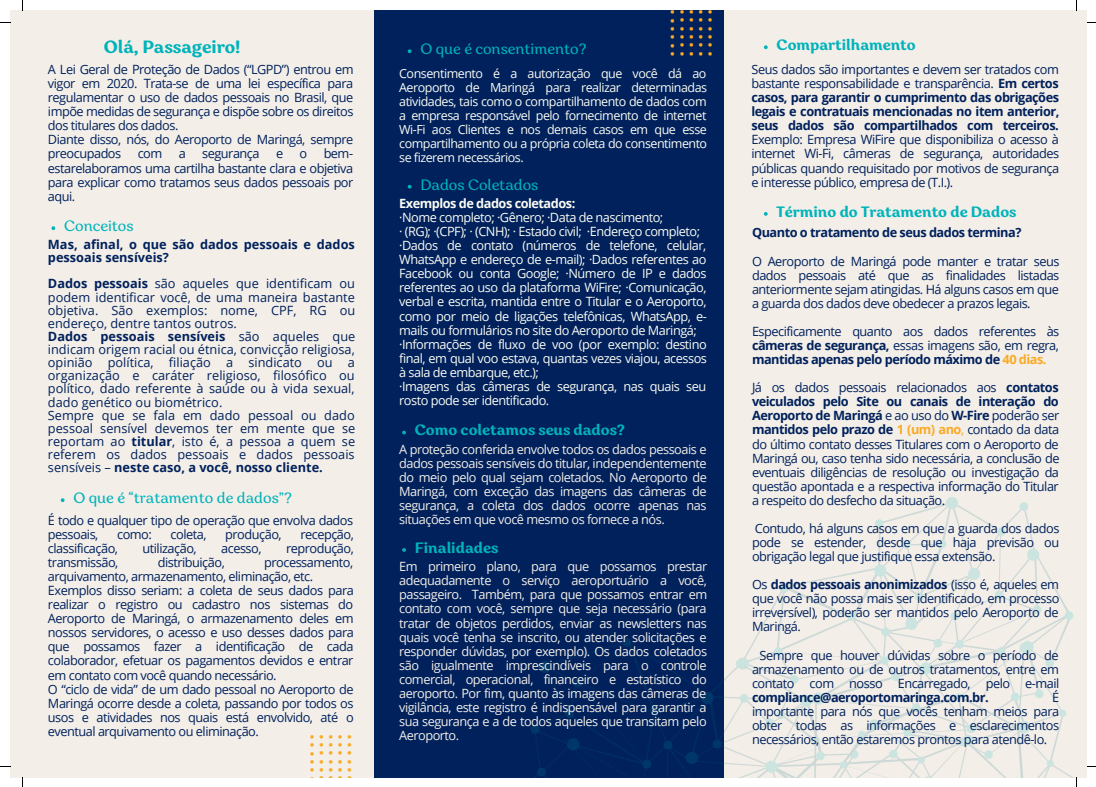
<style>
.page{position:relative;width:1096px;height:787px;background:#fff}
.page>*{position:absolute;margin:0;border:0;box-sizing:border-box;transform-origin:0 0}
.t1{font:700 20.12px "Open Sans";color:#faaa24}
.t2{font:700 17.75px "Garbata";color:#00b3bb}
.t3{font:700 15px "Garbata";color:#00b3bb}
.t4{font:15px "Garbata";color:#00b3bb}
.t5{font:12.75px/14.1px "Open Sans";letter-spacing:-.04em;color:#00215c;text-align:justify}
.t6{font:12.75px/14.1px "Open Sans";letter-spacing:-.04em;color:#f3eee8;text-align:justify}
.t7{font:12.75px/14.1px "Open Sans";letter-spacing:-.04em;color:#fbfcf3}
.t8{font:12.75px/13.1px "Open Sans";color:#00215c}
.t9{font:700 12.75px/14.1px "Open Sans";letter-spacing:-.04em;color:#00215c;text-align:justify}
.t10{font:700 12.75px/13.1px "Open Sans";color:#00215c}
.t11{font:700 12.75px "Open Sans";letter-spacing:-.04em;color:#fbfcf3}
.t12{font:12.5px/14.1px "Open Sans";letter-spacing:-.04em;color:#fbfcf3;text-align:justify}
.s1{font-weight:700}
.s2{font-weight:400}
.s3{font-weight:700;color:#faaa24}
.s4{color:#faaa24}
</style>
<div class="page">
<div style="left:10px;top:10px;width:1076px;height:768px;background:#f3eee8"></div>
<div style="left:374px;top:10px;width:349px;height:768px;background:#00215c"></div>
<svg style="left:51px;top:226px;width:4px;height:4px"></svg>
<svg style="left:407px;top:185px;width:4px;height:4px"></svg>
<svg style="left:402px;top:548px;width:4px;height:4px"></svg>
<svg style="left:763px;top:45px;width:4px;height:4px"></svg>
<svg style="left:764px;top:212px;width:3px;height:4px"></svg>
<svg style="left:407px;top:49px;width:4px;height:4px"></svg>
<svg style="left:61px;top:498px;width:3px;height:4px"></svg>
<svg style="left:402px;top:431px;width:4px;height:3px"></svg>
<svg style="left:531px;top:495px;width:564px;height:292px"></svg>
<h2 class="t2" style="left:104px;top:40px;width:138px">Olá, Passageiro!</h2>
<p class="t5" style="left:48px;top:62px;width:307px;text-align:left">A Lei Geral de Proteção de Dados (“LGPD”) entrou em vigor em 2020. Trata-se de uma lei específica para regulamentar o uso de dados pessoais no Brasil, que impõe medidas de segurança e dispõe sobre os direitos dos titulares dos dados.<br>Diante disso, nós, do Aeroporto de Maringá, sempre preocupados</p>
<p class="t5" style="left:48px;top:146px;width:307px;text-indent:276px">bem&shy;estarelaboramos uma cartilha bastante clara e objetiva para explicar como tratamos seus dados pessoais por aqui.</p>
<p class="t5" style="left:138px;top:146px;width:26px">com</p>
<p class="t5" style="left:179px;top:146px;width:9px">a</p>
<p class="t5" style="left:202px;top:146px;width:59px">segurança</p>
<p class="t5" style="left:276px;top:146px;width:9px">e</p>
<p class="t5" style="left:299px;top:146px;width:9px">o</p>
<p class="t4" style="left:64px;top:220px;width:71px">Conceitos</p>
<p class="t10" style="left:48px;top:237px;width:308px">Mas, afinal, o que são dados pessoais e dados pessoais sensíveis?</p>
<p class="t8" style="left:48px;top:277px;width:309px"><span class="s1">Dados pessoais</span> são aqueles que identificam ou podem identificar você, de uma maneira bastante objetiva. São exemplos: nome, CPF, RG ou endereço, dentre tantos outros.<br><span class="s1">Dados pessoais sensíveis</span> são aqueles que indicam origem racial ou étnica, convicção religiosa, opinião política, filiação a sindicato ou a organização e caráter religioso, filosófico ou político, dado referente à saúde ou à vida sexual, dado genético ou biométrico.<br>Sempre que se fala em dado pessoal ou dado pessoal sensível devemos ter em mente que se reportam ao <span class="s1">titular</span>, isto é, a pessoa a quem se referem os dados pessoais e dados pessoais sensíveis – <span class="s1">neste caso, a você, nosso cliente.</span></p>
<p class="t4" style="left:73px;top:492px;width:220px">O que é “tratamento de dados”?</p>
<p class="t5" style="left:48px;top:513px;width:307px">É todo e qualquer tipo de operação que envolva dados pessoais,</p>
<p class="t5" style="left:117px;top:527px;width:36px">como:</p>
<p class="t5" style="left:171px;top:527px;width:37px">coleta,</p>
<p class="t5" style="left:225px;top:527px;width:58px">produção,</p>
<p class="t5" style="left:300px;top:527px;width:55px">recepção,</p>
<p class="t5" style="left:48px;top:541px;width:72px">classificação,</p>
<p class="t5" style="left:142px;top:541px;width:56px">utilização,</p>
<p class="t5" style="left:221px;top:541px;width:42px">acesso,</p>
<p class="t5" style="left:286px;top:541px;width:69px">reprodução,</p>
<p class="t5" style="left:48px;top:555px;width:72px">transmissão,</p>
<p class="t5" style="left:158px;top:555px;width:68px">distribuição,</p>
<p class="t5" style="left:48px;top:555px;width:307px;text-align:left;text-indent:216px">processamento, arquivamento, armazenamento, eliminação, etc.<br>Exemplos disso seriam: a coleta de seus dados para realizar o registro ou cadastro nos sistemas do Aeroporto de Maringá, o armazenamento deles em nossos servidores, o acesso e uso desses dados para que possamos fazer a identificação de cada colaborador, efetuar os pagamentos devidos e entrar em contato com você quando necessário.<br>O “ciclo de vida” de um dado pessoal no Aeroporto de Maringá ocorre desde a coleta, passando por todos os usos e atividades nos quais está envolvido, até o eventual arquivamento ou eliminação.</p>
<h1 class="t1" style="left:341px;top:734px;width:49px;rotate:90deg">......</h1>
<h1 class="t1" style="left:351px;top:734px;width:49px;rotate:90deg">......</h1>
<h1 class="t1" style="left:360px;top:734px;width:49px;rotate:90deg">......</h1>
<h1 class="t1" style="left:369px;top:734px;width:49px;rotate:90deg">......</h1>
<h1 class="t1" style="left:332px;top:734px;width:49px;rotate:90deg">......</h1>
<h1 class="t1" style="left:702px;top:9px;width:49px;rotate:90deg">......</h1>
<h1 class="t1" style="left:711px;top:9px;width:49px;rotate:90deg">......</h1>
<h1 class="t1" style="left:721px;top:9px;width:49px;rotate:90deg">......</h1>
<h1 class="t1" style="left:730px;top:9px;width:49px;rotate:90deg">......</h1>
<h1 class="t1" style="left:692px;top:9px;width:49px;rotate:90deg">......</h1>
<p class="t4" style="left:420px;top:44px;width:168px">O que é consentimento?</p>
<p class="t12" style="left:399px;top:66px;width:309px">Consentimento é a autorização que você dá ao Aeroporto de Maringá para realizar determinadas atividades, tais como o compartilhamento de dados com a empresa responsável pelo fornecimento de internet Wi-Fi aos Clientes e nos demais casos em que esse compartilhamento ou a própria coleta do consentimento se fizerem necessários.</p>
<p class="t4" style="left:420px;top:179px;width:119px">Dados Coletados</p>
<p class="t11" style="left:399px;top:194px;width:177px">Exemplos de dados coletados:</p>
<p class="t7" style="left:399px;top:210px;width:309px">·Nome completo; ·Gênero; ·Data de nascimento;<br>· (RG); ·(CPF); · (CNH); · Estado civil; ·Endereço completo; ·Dados de contato (números de telefone, celular, WhatsApp e endereço de e-mail); ·Dados referentes ao Facebook ou conta Google; ·Número de IP e dados referentes ao uso da plataforma WiFire; ·Comunicação, verbal e escrita, mantida entre o Titular e o Aeroporto, como por meio de ligações telefônicas, WhatsApp, e&shy;mails ou formulários no site do Aeroporto de Maringá; ·Informações de fluxo de voo (por exemplo: destino final, em qual voo estava, quantas vezes viajou, acessos à sala de embarque, etc.);<br>·Imagens das câmeras de segurança, nas quais seu rosto pode ser identificado.</p>
<p class="t3" style="left:415px;top:425px;width:212px">Como coletamos seus dados?</p>
<p class="t6" style="left:399px;top:442px;width:309px">A proteção conferida envolve todos os dados pessoais e dados pessoais sensíveis do titular, independentemente do meio pelo qual sejam coletados. No Aeroporto de Maringá, com exceção das imagens das câmeras de segurança, a coleta dos dados ocorre apenas nas situações em que você mesmo os fornece a nós.</p>
<p class="t3" style="left:415px;top:542px;width:85px">Finalidades</p>
<p class="t6" style="left:399px;top:559px;width:309px">Em primeiro plano, para que possamos prestar adequadamente o serviço aeroportuário a você, passageiro. Também, para que possamos entrar em contato com você, sempre que seja necessário (para tratar de objetos perdidos, enviar as newsletters nas quais você tenha se inscrito, ou atender solicitações e responder dúvidas, por exemplo). Os dados coletados são igualmente imprescindíveis para o controle comercial, operacional, financeiro e estatístico do aeroporto. Por fim, quanto às imagens das câmeras de vigilância, este registro é indispensável para garantir a sua segurança e a de todos aqueles que transitam pelo Aeroporto.</p>
<p class="t3" style="left:776px;top:40px;width:141px">Compartilhamento</p>
<p class="t9" style="left:751px;top:62px;width:309px"><span class="s2">Seus dados são importantes e devem ser tratados com bastante responsabilidade e transparência.</span> Em certos casos, para garantir o cumprimento das obrigações legais e contratuais mencionadas no item anterior, seus dados são compartilhados com terceiros.</p>
<p class="t5" style="left:751px;top:132px;width:309px">Exemplo: Empresa WiFire que disponibiliza o acesso à internet Wi-Fi, câmeras de segurança, autoridades públicas quando requisitado por motivos de segurança e interesse público, empresa de (T.I.).</p>
<p class="t3" style="left:776px;top:206px;width:241px">Término do Tratamento de Dados</p>
<p class="t9" style="left:752px;top:225px;width:271px">Quanto o tratamento de seus dados termina?</p>
<p class="t5" style="left:752px;top:254px;width:309px">O Aeroporto de Maringá pode manter e tratar seus dados pessoais até que as finalidades listadas anteriormente sejam atingidas. Há alguns casos em que a guarda dos dados deve obedecer a prazos legais.</p>
<p class="t5" style="left:752px;top:324px;width:309px">Especificamente quanto aos dados referentes às <span class="s1">câmeras de segurança,</span> essas imagens são, em regra, <span class="s1">mantidas apenas pelo período máximo de</span> <span class="s3">40 dias.</span></p>
<p class="t5" style="left:752px;top:380px;width:309px">Já os dados pessoais relacionados aos <span class="s1">contatos veiculados pelo Site ou canais de interação do Aeroporto de Maringá</span> e ao uso do <span class="s1">W-Fire</span> poderão ser <span class="s1">mantidos pelo prazo de</span> <span class="s3">1 (um) ano</span><span class="s4">,</span> contado da data do último contato desses Titulares com o Aeroporto de Maringá ou, caso tenha sido necessária, a conclusão de eventuais diligências de resolução ou investigação da questão apontada e a respectiva informação do Titular a respeito do desfecho da situação.</p>
<p class="t5" style="left:752px;top:521px;width:309px">Contudo, há alguns casos em que a guarda dos dados pode se estender, desde que haja previsão ou obrigação legal que justifique essa extensão.</p>
<p class="t5" style="left:752px;top:577px;width:309px">Os <span class="s1">dados pessoais anonimizados</span> (isso é, aqueles em que você não possa mais ser identificado, em processo irreversível), poderão ser mantidos pelo Aeroporto de Maringá.</p>
<p class="t5" style="left:752px;top:648px;width:309px;text-align:center">Sempre que houver dúvidas sobre o período de armazenamento ou de outros tratamentos, entre em contato com nosso Encarregado, pelo e-mail</p>
<p class="t9" style="left:752px;top:690px;width:238px">compliance@aeroportomaringa.com.br.</p>
<p class="t5" style="left:752px;top:690px;width:309px;text-indent:300px">É importante para nós que vocês tenham meios para obter todas as informações e esclarecimentos necessários, então estaremos prontos para atendê-lo.</p>
</div>
